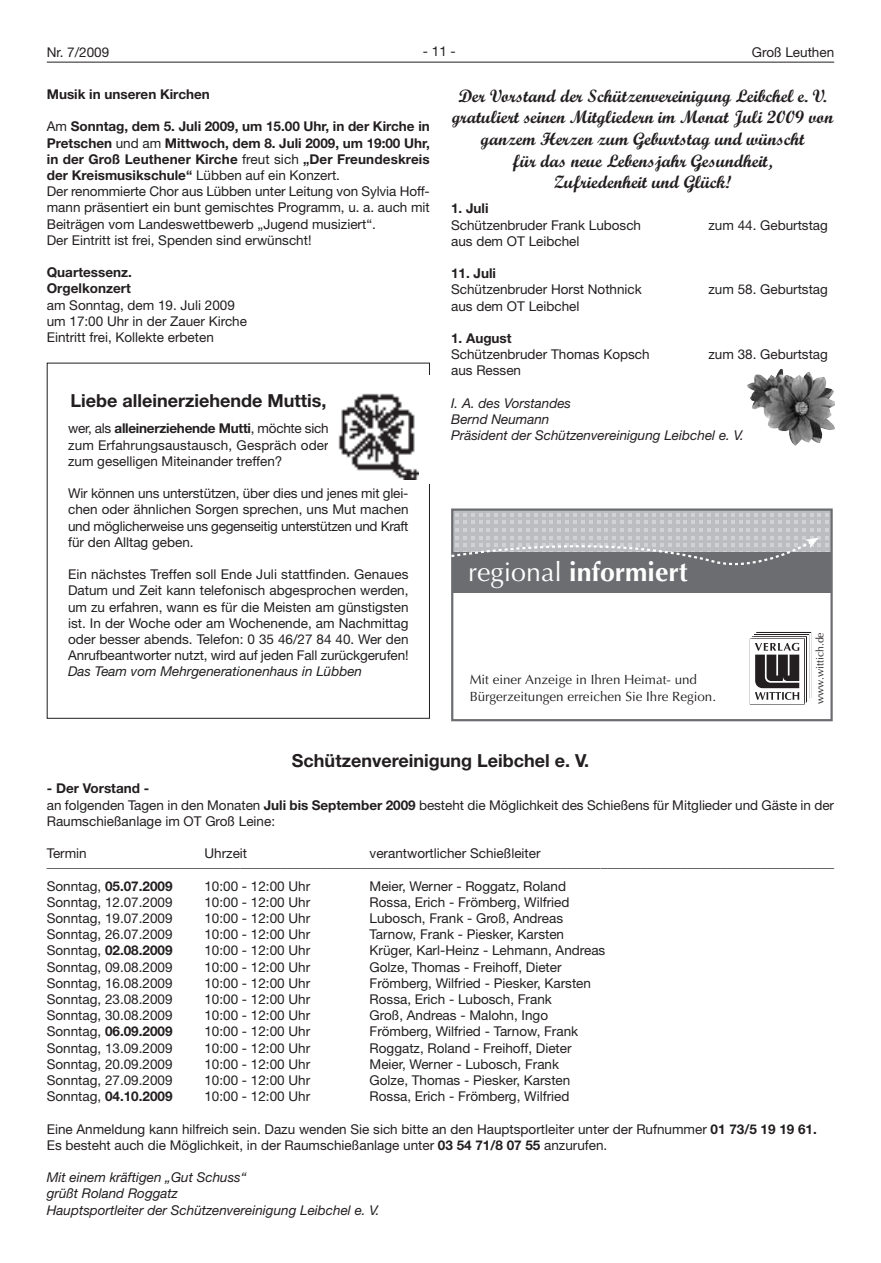
<style>
.page{position:relative;width:881px;height:1263px;background:#fff}
.page>*{position:absolute;margin:0;border:0;box-sizing:border-box;transform-origin:0 0}
.t1{font:700 26.7px "Optima";color:#fff}
.t2{font:700 18px/21.6px "Script";color:#231f20;text-align:center}
.t3{font:700 18px "Helvetica Neue LT";color:#231f20}
.t4{font:13.5px/16.2px "Helvetica Neue LT";color:#231f20}
.t5{font:italic 13.5px/16.2px "Helvetica Neue LT";color:#231f20}
.t6{font:700 13.5px/16.2px "Helvetica Neue LT";color:#231f20}
.t7{font:13.35px/17.1px "Optima";color:#231f20}
.t8{font:10.5px "Optima";color:#231f20}
.s1{font-weight:700}
.s2{font-weight:400}
</style>
<div class="page">
<hr style="left:47px;top:62px;width:786px;height:1px;background:#231f20">
<img style="left:338px;top:393px;width:80px;height:87px">
<img style="left:747px;top:369px;width:86px;height:77px">
<div style="left:452px;top:550px;width:379px;height:43px;background:#6c6d70"></div>
<div style="left:452px;top:510px;width:379px;height:42px;background:#bcbdc0"></div>
<div style="left:451px;top:508px;width:381px;height:213px;border:2px solid #6c6d70"></div>
<svg style="left:451px;top:513px;width:377px;height:63px"></svg>
<svg style="left:749px;top:632px;width:62px;height:73px"></svg>
<p class="t4" style="left:47px;top:45px;width:64px">Nr. 7/2009</p>
<p class="t4" style="left:422px;top:45px;width:34px">-11-</p>
<p class="t4" style="left:751px;top:45px;width:84px">Groß Leuthen</p>
<p class="t6" style="left:47px;top:87px;width:164px">Musik in unseren Kirchen</p>
<p class="t4" style="left:47px;top:120px;width:384px">Am <span class="s1">Sonntag, dem 5. Juli 2009, um 15.00 Uhr, in der Kirche in Pretschen</span> und am <span class="s1">Mittwoch, dem 8. Juli 2009, um 19:00 Uhr, in der Groß Leuthener Kirche</span> freut sich <span class="s1">„Der Freundeskreis der Kreismusikschule“</span> Lübben auf ein Konzert.<br>Der renommierte Chor aus Lübben unter Leitung von Sylvia Hoff&shy;mann präsentiert ein bunt gemischtes Programm, u. a. auch mit Beiträgen vom Landeswettbewerb „Jugend musiziert“.<br>Der Eintritt ist frei, Spenden sind erwünscht!</p>
<p class="t6" style="left:47px;top:265px;width:86px">Quartessenz.<br>Orgelkonzert</p>
<p class="t4" style="left:47px;top:298px;width:202px">am Sonntag, dem 19. Juli 2009 um 17:00 Uhr in der Zauer Kirche<br>Eintritt frei, Kollekte erbeten</p>
<h2 class="t3" style="left:70px;top:394px;width:257px">Liebe alleinerziehende Muttis,</h2>
<p class="t4" style="left:68px;top:422px;width:262px;text-align:justify">wer, als <span class="s1">alleinerziehende Mutti</span>, möchte sich zum Erfahrungsaustausch, Gespräch oder zum geselligen Miteinander treffen?</p>
<p class="t4" style="left:68px;top:487px;width:342px;text-align:justify">Wir können uns unterstützen, über dies und jenes mit glei&shy;chen oder ähnlichen Sorgen sprechen, uns Mut machen und möglicherweise uns gegenseitig unterstützen und Kraft für den Alltag geben.</p>
<p class="t4" style="left:68px;top:568px;width:342px;text-align:justify">Ein nächstes Treffen soll Ende Juli stattfinden. Genaues Datum und Zeit kann telefonisch abgesprochen werden, um zu erfahren, wann es für die Meisten am günstigsten ist. In der Woche oder am Wochenende, am Nachmittag oder besser abends. Telefon: 0 35 46/27 84 40. Wer den Anrufbeantworter nutzt, wird auf jeden Fall zurückgerufen!</p>
<p class="t5" style="left:68px;top:665px;width:295px">Das Team vom Mehrgenerationenhaus in Lübben</p>
<h2 class="t2" style="left:452px;top:87px;width:382px">Der Vorstand der Schützenvereinigung Leibchel e. V. gratuliert seinen Mitgliedern im Monat Juli 2009 von ganzem Herzen zum Geburtstag und wünscht<br>für das neue Lebensjahr Gesundheit,<br>Zufriedenheit und Glück!</h2>
<p class="t6" style="left:451px;top:202px;width:39px">1. Juli</p>
<p class="t4" style="left:451px;top:218px;width:191px">Schützenbruder Frank Lubosch</p>
<p class="t4" style="left:708px;top:218px;width:121px">zum 44. Geburtstag</p>
<p class="t4" style="left:451px;top:234px;width:130px">aus dem OT Leibchel</p>
<p class="t6" style="left:451px;top:266px;width:46px">11. Juli</p>
<p class="t4" style="left:451px;top:283px;width:192px">Schützenbruder Horst Nothnick</p>
<p class="t4" style="left:708px;top:283px;width:121px">zum 58. Geburtstag</p>
<p class="t4" style="left:451px;top:299px;width:130px">aus dem OT Leibchel</p>
<p class="t6" style="left:451px;top:331px;width:62px">1. August</p>
<p class="t4" style="left:451px;top:348px;width:200px">Schützenbruder Thomas Kopsch</p>
<p class="t4" style="left:708px;top:348px;width:121px">zum 38. Geburtstag</p>
<p class="t4" style="left:451px;top:364px;width:71px">aus Ressen</p>
<p class="t5" style="left:451px;top:396px;width:294px">I. A. des Vorstandes<br>Bernd Neumann<br>Präsident der Schützenvereinigung Leibchel e. V.</p>
<h1 class="t1" style="left:468px;top:561px;width:221px"><span class="s2">regional</span> informiert</h1>
<p class="t7" style="left:469px;top:672px;width:248px">Mit einer Anzeige in Ihren Heimat- und<br>Bürgerzeitungen erreichen Sie Ihre Region.</p>
<p class="t8" style="left:815px;top:704px;width:73px;rotate:-90deg">www.wittich.de</p>
<h2 class="t3" style="left:292px;top:754px;width:298px">Schützenvereinigung Leibchel e. V.</h2>
<p class="t4" style="left:47px;top:782px;width:788px"><span class="s1">- Der Vorstand -<br></span>an folgenden Tagen in den Monaten <span class="s1">Juli bis September 2009</span> besteht die Möglichkeit des Schießens für Mitglieder und Gäste in der<br>Raumschießanlage im OT Groß Leine:</p>
<p class="t4" style="left:47px;top:847px;width:41px">Termin</p>
<p class="t4" style="left:204px;top:847px;width:44px">Uhrzeit</p>
<p class="t4" style="left:369px;top:847px;width:172px">verantwortlicher Schießleiter</p>
<p class="t4" style="left:47px;top:852px;width:788px;line-height:23.7px">______________________________________________________________________________________________________________________<br>Sonntag, <span class="s1">05.07.2009</span></p>
<p class="t4" style="left:204px;top:879px;width:107px">10:00 - 12:00 Uhr</p>
<p class="t4" style="left:369px;top:879px;width:198px">Meier, Werner - Roggatz, Roland</p>
<p class="t4" style="left:47px;top:895px;width:127px">Sonntag, 12.07.2009</p>
<p class="t4" style="left:204px;top:895px;width:107px">10:00 - 12:00 Uhr</p>
<p class="t4" style="left:369px;top:895px;width:201px">Rossa, Erich - Frömberg, Wilfried</p>
<p class="t4" style="left:47px;top:911px;width:127px">Sonntag, 19.07.2009</p>
<p class="t4" style="left:204px;top:911px;width:107px">10:00 - 12:00 Uhr</p>
<p class="t4" style="left:369px;top:911px;width:195px">Lubosch, Frank - Groß, Andreas</p>
<p class="t4" style="left:47px;top:928px;width:127px">Sonntag, 26.07.2009</p>
<p class="t4" style="left:204px;top:928px;width:107px">10:00 - 12:00 Uhr</p>
<p class="t4" style="left:369px;top:928px;width:196px">Tarnow, Frank - Piesker, Karsten</p>
<p class="t6" style="left:47px;top:944px;width:127px"><span class="s2">Sonntag,</span> 02.08.2009</p>
<p class="t4" style="left:204px;top:944px;width:107px">10:00 - 12:00 Uhr</p>
<p class="t4" style="left:369px;top:944px;width:237px">Krüger, Karl-Heinz - Lehmann, Andreas</p>
<p class="t4" style="left:47px;top:960px;width:127px">Sonntag, 09.08.2009</p>
<p class="t4" style="left:204px;top:960px;width:107px">10:00 - 12:00 Uhr</p>
<p class="t4" style="left:369px;top:960px;width:193px">Golze, Thomas - Freihoff, Dieter</p>
<p class="t4" style="left:47px;top:976px;width:127px">Sonntag, 16.08.2009</p>
<p class="t4" style="left:204px;top:976px;width:107px">10:00 - 12:00 Uhr</p>
<p class="t4" style="left:369px;top:976px;width:223px">Frömberg, Wilfried - Piesker, Karsten</p>
<p class="t4" style="left:47px;top:992px;width:127px">Sonntag, 23.08.2009</p>
<p class="t4" style="left:204px;top:992px;width:107px">10:00 - 12:00 Uhr</p>
<p class="t4" style="left:369px;top:992px;width:184px">Rossa, Erich - Lubosch, Frank</p>
<p class="t4" style="left:47px;top:1009px;width:127px">Sonntag, 30.08.2009</p>
<p class="t4" style="left:204px;top:1009px;width:107px">10:00 - 12:00 Uhr</p>
<p class="t4" style="left:369px;top:1009px;width:180px">Groß, Andreas - Malohn, Ingo</p>
<p class="t6" style="left:47px;top:1025px;width:127px"><span class="s2">Sonntag,</span> 06.09.2009</p>
<p class="t4" style="left:204px;top:1025px;width:107px">10:00 - 12:00 Uhr</p>
<p class="t4" style="left:369px;top:1025px;width:210px">Frömberg, Wilfried - Tarnow, Frank</p>
<p class="t4" style="left:47px;top:1041px;width:127px">Sonntag, 13.09.2009</p>
<p class="t4" style="left:204px;top:1041px;width:107px">10:00 - 12:00 Uhr</p>
<p class="t4" style="left:369px;top:1041px;width:203px">Roggatz, Roland - Freihoff, Dieter</p>
<p class="t4" style="left:47px;top:1057px;width:127px">Sonntag, 20.09.2009</p>
<p class="t4" style="left:204px;top:1057px;width:107px">10:00 - 12:00 Uhr</p>
<p class="t4" style="left:369px;top:1057px;width:191px">Meier, Werner - Lubosch, Frank</p>
<p class="t4" style="left:47px;top:1073px;width:127px">Sonntag, 27.09.2009</p>
<p class="t4" style="left:204px;top:1073px;width:107px">10:00 - 12:00 Uhr</p>
<p class="t4" style="left:369px;top:1073px;width:202px">Golze, Thomas - Piesker, Karsten</p>
<p class="t6" style="left:47px;top:1089px;width:127px"><span class="s2">Sonntag,</span> 04.10.2009</p>
<p class="t4" style="left:204px;top:1090px;width:107px">10:00 - 12:00 Uhr</p>
<p class="t4" style="left:369px;top:1090px;width:201px">Rossa, Erich - Frömberg, Wilfried</p>
<p class="t4" style="left:47px;top:1122px;width:771px">Eine Anmeldung kann hilfreich sein. Dazu wenden Sie sich bitte an den Hauptsportleiter unter der Rufnummer <span class="s1">01 73/5 19 19 61.<br></span>Es besteht auch die Möglichkeit, in der Raumschießanlage unter <span class="s1">03 54 71/8 07 55</span> anzurufen.</p>
<p class="t5" style="left:47px;top:1171px;width:334px">Mit einem kräftigen „Gut Schuss“<br>grüßt Roland Roggatz<br>Hauptsportleiter der Schützenvereinigung Leibchel e. V.</p>
</div>
